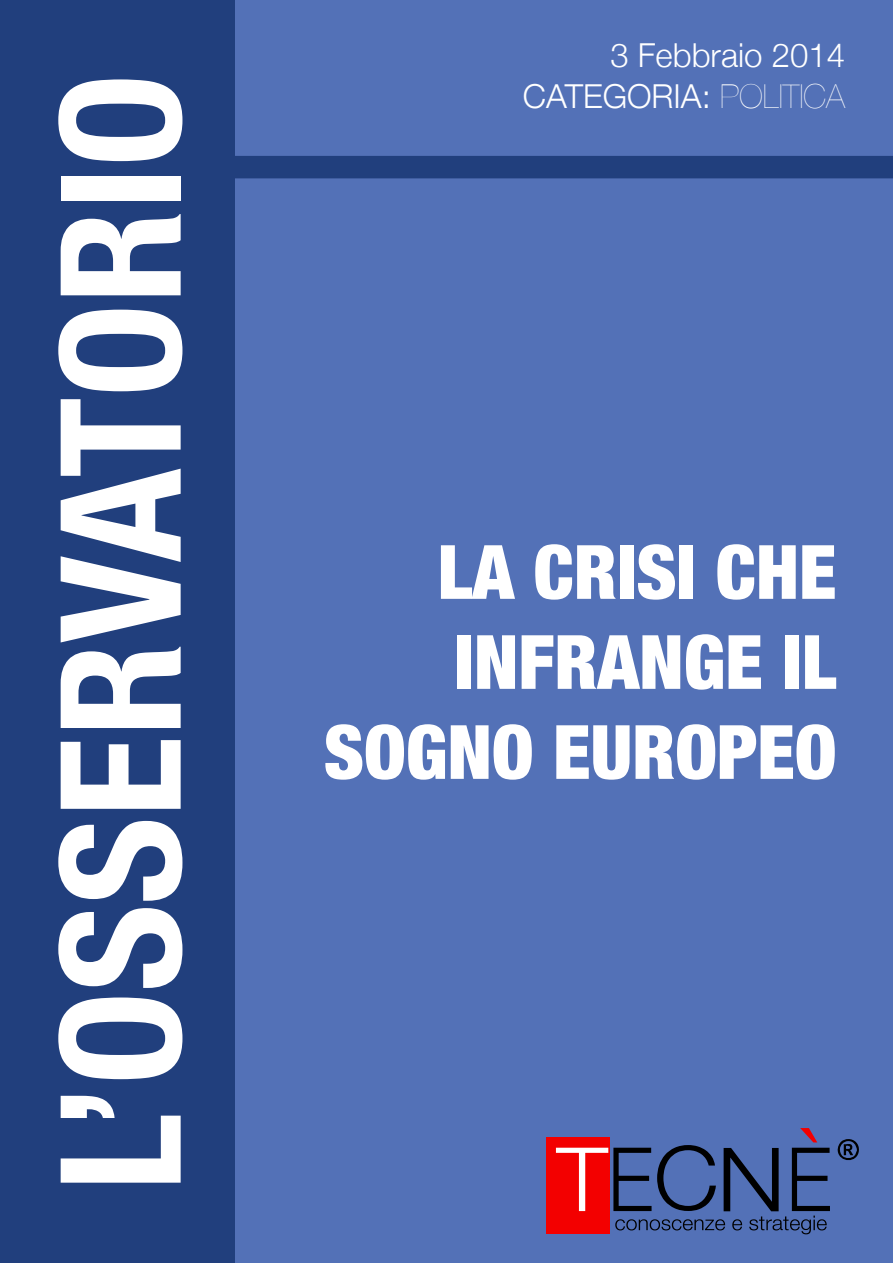
<style>
.page{position:relative;width:893px;height:1263px;background:#5371b7}
.page>*{position:absolute;margin:0;border:0;box-sizing:border-box;transform-origin:0 0}
.t1{font:700 condensed 168px "Helvetica Neue";color:#fff}
.t2{font:900 condensed 75px/90px "Helvetica Neue";color:#fff;text-align:right}
.t3{font:300 33px/41.1px "Helvetica Neue";color:#fff;text-align:right}
.s1{font-weight:200}
</style>
<div class="page">
<div style="left:0;top:0;width:235px;height:1263px;background:#213f7d"></div>
<div style="left:233px;top:156px;width:660px;height:22px;background:#213f7d"></div>
<div style="left:547px;top:1137px;width:63px;height:96px;background:#f30000"></div>
<svg style="left:556px;top:1128px;width:274px;height:106px"></svg>
<svg style="left:837px;top:1139px;width:22px;height:22px"></svg>
<h1 class="t1" style="left:-19px;top:1191px;width:1119px;rotate:-90deg">L’OSSERVATORIO</h1>
<p class="t3" style="left:523px;top:33px;width:324px">3 Febbraio 2014<br>CATEGORIA: <span class="s1">POLITICA</span></p>
<p class="t2" style="left:324px;top:523px;width:514px">LA CRISI CHE<br>INFRANGE IL<br>SOGNO EUROPEO</p>
</div>
